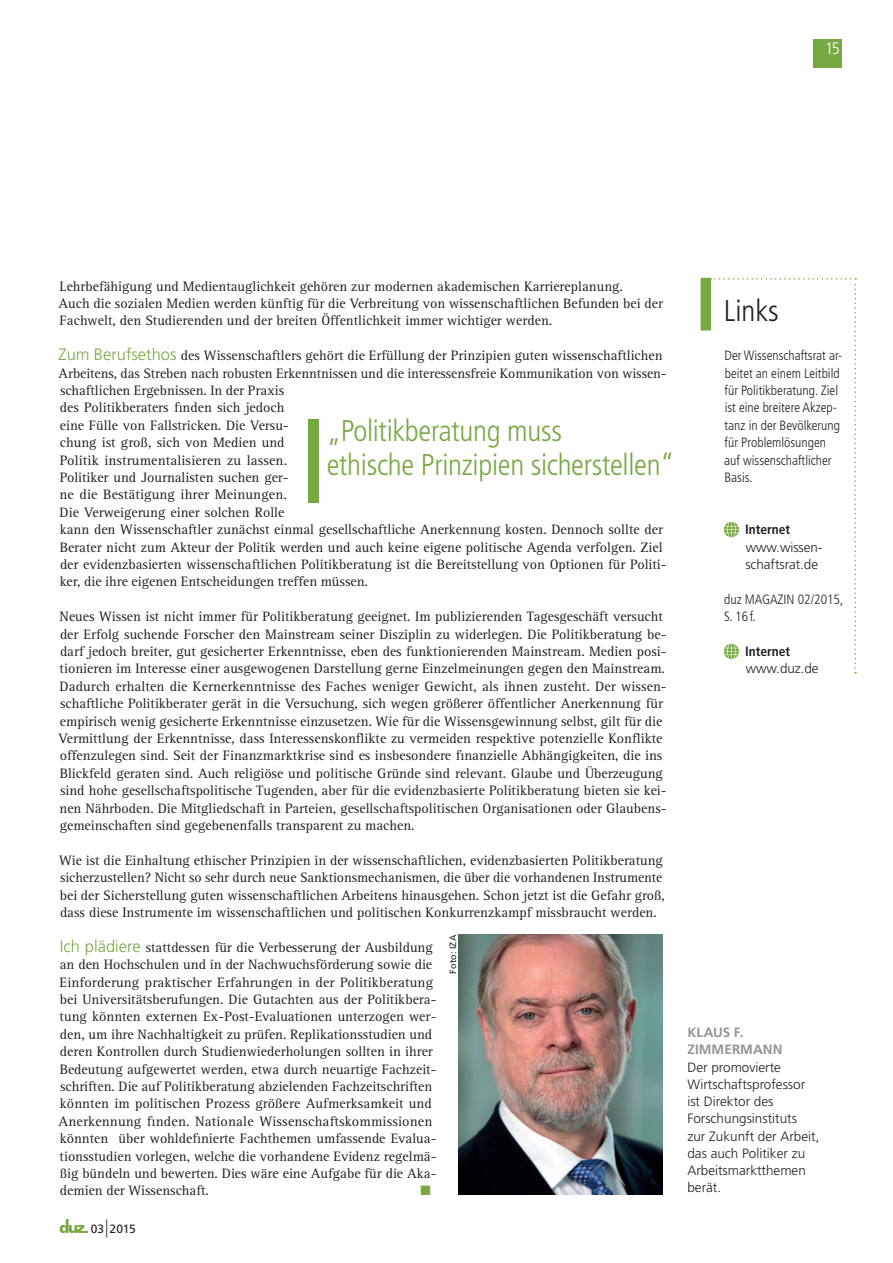
<style>
.page{position:relative;width:893px;height:1263px;background:#fff}
.page>*{position:absolute;margin:0;border:0;box-sizing:border-box;transform-origin:0 0}
.zitat-20pt_frutiger{font:condensed 119.1px "Frutiger";color:#77a942}
.zitat-20pt_frutiger-2{font:300 condensed 30px/34.5px "Frutiger";letter-spacing:-.01em;color:#77a942}
.HZ_24{font:300 condensed 30px "Frutiger";color:#231f20}
.t1{font:300 condensed 16.5px "Frutiger";color:#fff}
.Fließtext{font:14.1px/17.4px "Agfa Rotis Serif";color:#231f20}
.Fließtext_Kasten_fla{font:300 condensed 13.5px/17.4px "Frutiger";color:#231f20}
.Bildbeschriftung{font:300 13.5px/17.2px "Frutiger";color:#231f20}
.Textinfos{font:300 13.5px/17.4px "Frutiger";letter-spacing:-.005em;color:#231f20}
.Bildbeschriftung-2{font:700 13.5px "Frutiger";letter-spacing:.005em;color:#939598}
.t2{font:12px "Frutiger";letter-spacing:-.01em;color:#231f20}
.Bildquelle{font:9px "Frutiger";letter-spacing:.025em;color:#231f20}
.s1{font-family:"Frutiger";font-weight:300;font-size:16.5px;color:#77a942}
.s2{font-weight:300;font-size:18px}
.s3{font-weight:700;font-stretch:condensed}
</style>
<div class="page">
<img style="left:458px;top:934px;width:205px;height:261px">
<svg style="left:710px;top:278px;width:146px;height:395px"></svg>
<div style="left:701px;top:278px;width:10px;height:52px;background:#77a942"></div>
<div style="left:814px;top:40px;width:28px;height:28px;background:#77a942"></div>
<svg style="left:60px;top:1219px;width:27px;height:14px"></svg>
<p class="t1" style="left:825px;top:39px;width:16px">15</p>
<p class="Fließtext" style="left:60px;top:278px;width:565px">Lehrbefähigung und Medientauglichkeit gehören zur modernen akademischen Karriereplanung.</p>
<p class="Fließtext" style="left:59px;top:295px;width:606px">Auch die sozialen Medien werden künftig für die Verbreitung von wissenschaftlichen Befunden bei der<br>Fachwelt, den Studierenden und der breiten Öffentlichkeit immer wichtiger werden.</p>
<p class="Fließtext" style="left:58px;top:347px;width:610px"><span class="s1">Zum Berufsethos</span> des Wissenschaftlers gehört die Erfüllung der Prinzipien guten wissenschaftlichen Arbeitens, das Streben nach robusten Erkenntnissen und die interessensfreie Kommunikation von wissen&shy;schaftlichen Ergebnissen. In der Praxis<br>des Politikberaters finden sich jedoch<br>eine Fülle von Fallstricken. Die Versu-<br>chung ist groß, sich von Medien und<br>Politik instrumentalisieren zu lassen.<br>Politiker und Journalisten suchen ger-<br>ne die Bestätigung ihrer Meinungen.<br>Die Verweigerung einer solchen Rolle<br>kann den Wissenschaftler zunächst einmal gesellschaftliche Anerkennung kosten. Dennoch sollte der Berater nicht zum Akteur der Politik werden und auch keine eigene politische Agenda verfolgen. Ziel der evidenzbasierten wissenschaftlichen Politikberatung ist die Bereitstellung von Optionen für Politi&shy;ker, die ihre eigenen Entscheidungen treffen müssen.</p>
<p class="Fließtext" style="left:58px;top:608px;width:610px">Neues Wissen ist nicht immer für Politikberatung geeignet. Im publizierenden Tagesgeschäft versucht der Erfolg suchende Forscher den Mainstream seiner Disziplin zu widerlegen. Die Politikberatung be&shy;darf jedoch breiter, gut gesicherter Erkenntnisse, eben des funktionierenden Mainstream. Medien posi&shy;tionieren im Interesse einer ausgewogenen Darstellung gerne Einzelmeinungen gegen den Mainstream.<br>Dadurch erhalten die Kernerkenntnisse des Faches weniger Gewicht, als ihnen zusteht. Der wissen&shy;schaftliche Politikberater gerät in die Versuchung, sich wegen größerer öffentlicher Anerkennung für empirisch wenig gesicherte Erkenntnisse einzusetzen. Wie für die Wissensgewinnung selbst, gilt für die Vermittlung der Erkenntnisse, dass Interessenskonflikte zu vermeiden respektive potenzielle Konflikte offenzulegen sind. Seit der Finanzmarktkrise sind es insbesondere finanzielle Abhängigkeiten, die ins Blickfeld geraten sind. Auch religiöse und politische Gründe sind relevant. Glaube und Überzeugung sind hohe gesellschaftspolitische Tugenden, aber für die evidenzbasierte Politikberatung bieten sie kei&shy;nen Nährboden. Die Mitgliedschaft in Parteien, gesellschaftspolitischen Organisationen oder Glaubens&shy;gemeinschaften sind gegebenenfalls transparent zu machen.</p>
<p class="Fließtext" style="left:59px;top:852px;width:607px">Wie ist die Einhaltung ethischer Prinzipien in der wissenschaftlichen, evidenzbasierten Politikberatung sicherzustellen? Nicht so sehr durch neue Sanktionsmechanismen, die über die vorhandenen Instrumente bei der Sicherstellung guten wissenschaftlichen Arbeitens hinausgehen. Schon jetzt ist die Gefahr groß, dass diese Instrumente im wissenschaftlichen und politischen Konkurrenzkampf missbraucht werden.</p>
<p class="Fließtext" style="left:59px;top:939px;width:379px"><span class="s1">Ich plädiere</span> stattdessen für die Verbesserung der Ausbildung an den Hochschulen und in der Nachwuchsförderung sowie die Einforderung praktischer Erfahrungen in der Politikberatung bei Universitätsberufungen. Die Gutachten aus der Politikbera&shy;tung könnten externen Ex-Post-Evaluationen unterzogen wer&shy;den, um ihre Nachhaltigkeit zu prüfen. Replikationsstudien und deren Kontrollen durch Studienwiederholungen sollten in ihrer Bedeutung aufgewertet werden, etwa durch neuartige Fachzeit&shy;schriften. Die auf Politikberatung abzielenden Fachzeitschriften könnten im politischen Prozess größere Aufmerksamkeit und Anerkennung finden. Nationale Wissenschaftskommissionen könnten über wohldefinierte Fachthemen umfassende Evalua&shy;tionsstudien vorlegen, welche die vorhandene Evidenz regelmä&shy;ßig bündeln und bewerten. Dies wäre eine Aufgabe für die Aka&shy;demien der Wissenschaft.</p>
<p class="Bildquelle" style="left:448px;top:974px;width:41px;rotate:-90deg">Foto: IZA</p>
<p class="zitat-20pt_frutiger" style="left:299px;top:392px;width:30px">I</p>
<p class="zitat-20pt_frutiger-2" style="left:327px;top:414px;width:349px">„Politikberatung muss<br>ethische Prinzipien sicherstellen“</p>
<p class="t2" style="left:91px;top:1221px;width:46px">03<span class="s2">|</span> 2015</p>
<p class="HZ_24" style="left:724px;top:294px;width:57px">Links</p>
<p class="Fließtext_Kasten_fla" style="left:724px;top:347px;width:119px">Der Wissenschaftsrat ar&shy;beitet an einem Leitbild für Politikberatung. Ziel ist eine breitere Akzep&shy;tanz in der Bevölkerung für Problemlösungen auf wissenschaftlicher<br>Basis.</p>
<p class="Textinfos" style="left:745px;top:521px;width:79px"><span class="s3">Internet </span>www.wissen&shy;schaftsrat.de</p>
<p class="Fließtext_Kasten_fla" style="left:724px;top:591px;width:121px">duz MAGAZIN 02/2015,<br>S. 16 f.</p>
<p class="Textinfos" style="left:745px;top:643px;width:75px"><span class="s3">Internet </span>www.duz.de</p>
<p class="Bildbeschriftung-2" style="left:687px;top:1024px;width:58px">KLAUS F.</p>
<p class="Bildbeschriftung-2" style="left:687px;top:1042px;width:97px">ZIMMERMANN</p>
<p class="Bildbeschriftung" style="left:687px;top:1058px;width:119px">Der promovierte<br>Wirtschaftsprofessor ist Direktor des</p>
<p class="Bildbeschriftung" style="left:687px;top:1110px;width:111px">Forschungsinstituts</p>
<p class="Bildbeschriftung" style="left:687px;top:1127px;width:134px">zur Zukunft der Arbeit, das auch Politiker zu<br>Arbeitsmarktthemen berät.</p>
</div>
